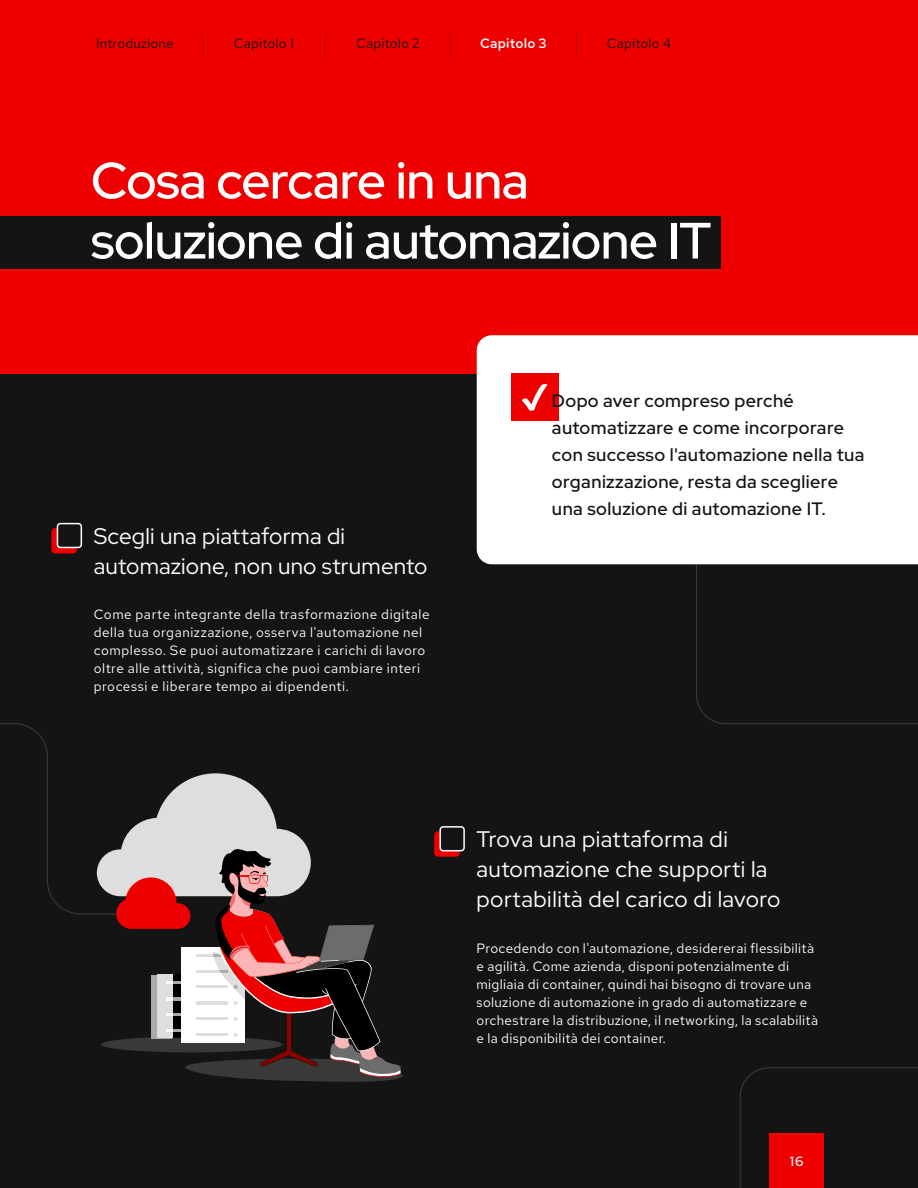
<style>
.page{position:relative;width:918px;height:1188px;background:#fff}
.page>*{position:absolute;margin:0;border:0;box-sizing:border-box;transform-origin:0 0}
.t1{font:500 51px/60.2px "Red Hat Display";letter-spacing:-.015em;color:#fff}
.t2{font:22.5px/30px "Red Hat Display";letter-spacing:.015em;color:#fff}
.t3{font:500 18px/27px "Red Hat Display";letter-spacing:.025em;color:#141414}
.t4{font:13.5px/18px "Red Hat Text";letter-spacing:.03em;color:#fff}
.t5{font:13.5px "Red Hat Text";letter-spacing:.015em;color:#141414}
.t6{font:500 13.5px "Red Hat Text";letter-spacing:.015em;color:#fff}
.t7{font:500 13.5px "Red Hat Display";color:#fff}
</style>
<div class="page">
<div style="left:0;top:374px;width:918px;height:814px;background:#141414"></div>
<div style="left:0;top:0;width:918px;height:374px;background:#e00"></div>
<div style="left:0;top:216px;width:720px;height:53px;background:#141414"></div>
<svg style="left:0;top:723px;width:401px;height:359px"></svg>
<svg style="left:52px;top:529px;width:24px;height:24px"></svg>
<div style="left:51px;top:528px;width:26px;height:25px;border:2px solid #e00;border-radius:3px"></div>
<div style="left:57px;top:524px;width:24px;height:23px;background:#141414;border-radius:3px"></div>
<div style="left:57px;top:523px;width:25px;height:25px;border:2px solid #fff;border-radius:3px"></div>
<svg style="left:435px;top:832px;width:24px;height:24px"></svg>
<div style="left:434px;top:831px;width:26px;height:26px;border:2px solid #e00;border-radius:3px"></div>
<div style="left:440px;top:827px;width:24px;height:24px;background:#141414;border-radius:3px"></div>
<div style="left:439px;top:826px;width:26px;height:25px;border:2px solid #fff;border-radius:3px"></div>
<svg style="left:695px;top:564px;width:223px;height:624px"></svg>
<div style="left:477px;top:335px;width:441px;height:229px;background:#fff"></div>
<div style="left:511px;top:374px;width:47px;height:47px;background:#e00"></div>
<svg style="left:522px;top:384px;width:25px;height:27px"></svg>
<p class="t5" style="left:96px;top:35px;width:79px">Introduzione</p>
<p class="t5" style="left:234px;top:35px;width:62px">Capitolo 1</p>
<p class="t5" style="left:356px;top:35px;width:65px">Capitolo 2</p>
<p class="t6" style="left:480px;top:35px;width:68px">Capitolo 3</p>
<p class="t5" style="left:607px;top:35px;width:66px">Capitolo 4</p>
<h1 class="t1" style="left:91px;top:150px;width:622px">Cosa cercare in una soluzione di automazione IT</h1>
<h2 class="t2" style="left:94px;top:520px;width:335px">Scegli una piattaforma di automazione, non uno strumento</h2>
<p class="t4" style="left:94px;top:605px;width:337px">Come parte integrante della trasformazione digitale della tua organizzazione, osserva l'automazione nel complesso. Se puoi automatizzare i carichi di lavoro oltre alle attività, significa che puoi cambiare interi processi e liberare tempo ai dipendenti.</p>
<h3 class="t3" style="left:552px;top:387px;width:314px">Dopo aver compreso perché automatizzare e come incorporare con successo l'automazione nella tua organizzazione, resta da scegliere una soluzione di automazione IT.</h3>
<h2 class="t2" style="left:477px;top:824px;width:306px">Trova una piattaforma di automazione che supporti la portabilità del carico di lavoro</h2>
<p class="t4" style="left:477px;top:939px;width:343px">Procedendo con l'automazione, desidererai flessibilità e agilità. Come azienda, disponi potenzialmente di migliaia di container, quindi hai bisogno di trovare una soluzione di automazione in grado di automatizzare e orchestrare la distribuzione, il networking, la scalabilità e la disponibilità dei container.</p>
<p class="t7" style="left:790px;top:1153px;width:15px">16</p>
</div>
